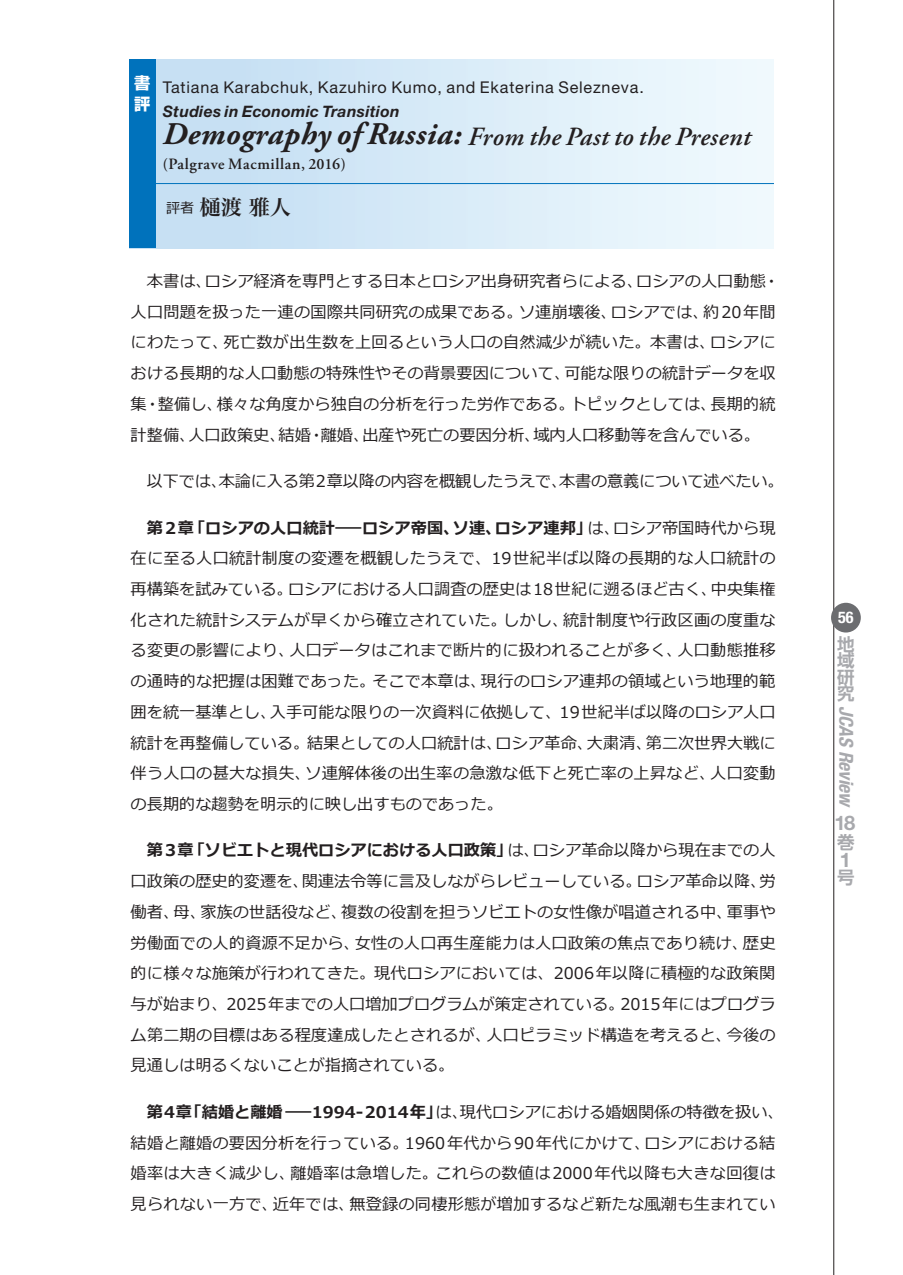
<style>
.page{position:relative;width:903px;height:1275px;background:#fff}
.page>*{position:absolute;margin:0;border:0;box-sizing:border-box;transform-origin:0 0}
.t1{font:italic 600 26.25px "Adobe Garamond Pro";letter-spacing:.02em;color:#231f20}
.t2{font:21px "Hira Min Pro W6";color:#231f20}
.t3{font:700 20.12px/36.4px "Helvetica Neue LT Std";color:#a8a9ad}
.t4{font:italic 700 condensed 19.25px "Helvetica Neue LT Std";color:#a8a9ad}
.t5{font:700 17.5px/16.6px "Shin Go Pro De";color:#a8a9ad;text-align:justify}
.t6{font:16.1px/30.6px "Meiryo";letter-spacing:.005em;color:#231f20}
.t7{font:16.1px "Helvetica Neue LT Std";letter-spacing:.05em;color:#231f20}
.t8{font:700 condensed 16.1px "Helvetica Neue LT Std";color:#fff}
.t9{font:700 16.1px/21.5px "Shin Go Pro";color:#fff}
.t10{font:italic 700 15.75px "Helvetica Neue LT Std";letter-spacing:.02em;color:#231f20}
.t11{font:600 15.75px "Adobe Garamond Pro";letter-spacing:.04em;color:#231f20}
.s1{font-weight:700;font-size:31.5px}
.s2{font-family:"Meiryo";font-size:14px}
.s3{font-weight:700}
</style>
<div class="page">
<hr style="left:833px;top:0;width:1px;height:1275px;background:#231f20">
<div style="left:831px;top:603px;width:30px;height:29px;background:#6c6d70;border-radius:50%"></div>
<div style="left:129px;top:60px;width:645px;height:188px;background:linear-gradient(to right,#c0dcf2,#f1fafe)"></div>
<div style="left:129px;top:60px;width:27px;height:188px;background:#0072bc"></div>
<hr style="left:142px;top:183px;width:632px;height:1px;background:#0072bc">
<p class="t9" style="left:134px;top:70px;width:17px">書評</p>
<p class="t7" style="left:163px;top:77px;width:483px">Tatiana Karabchuk, Kazuhiro Kumo, and Ekaterina Selezneva.</p>
<p class="t10" style="left:163px;top:102px;width:238px">Studies in Economic Transition</p>
<h1 class="t1" style="left:163px;top:121px;width:590px"><span class="s1">Demography of Russia:</span> From the Past to the Present</h1>
<p class="t11" style="left:163px;top:155px;width:185px">(Palgrave Macmillan, 2016)</p>
<h2 class="t2" style="left:166px;top:189px;width:126px"><span class="s2">評者</span>樋渡 雅人</h2>
<p class="t6" style="left:131px;top:267px;width:650px">　本書は、ロシア経済を専門とする日本とロシア出身研究者らによる、ロシアの人口動態・人口問題を扱った一連の国際共同研究の成果である。ソ連崩壊後、ロシアでは、約 20年間にわたって、死亡数が出生数を上回るという人口の自然減少が続いた。本書は、ロシアにおける長期的な人口動態の特殊性やその背景要因について、可能な限りの統計データを収集・整備し、様々な角度から独自の分析を行った労作である。トピックとしては、長期的統計整備、人口政策史、結婚・離婚、出産や死亡の要因分析、域内人口移動等を含んでいる。</p>
<p class="t6" style="left:131px;top:467px;width:654px">　以下では、本論に入る第2章以降の内容を概観したうえで、本書の意義について述べたい。</p>
<p class="t6" style="left:131px;top:513px;width:647px;text-align:justify;text-indent:16px"><span class="s3">第2章「ロシアの人口統計―ロシア帝国、ソ連、ロシア連邦」</span>は、ロシア帝国時代から現在に至る人口統計制度の変遷を概観したうえで、19世紀半ば以降の長期的な人口統計の再構築を試みている。ロシアにおける人口調査の歴史は18世紀に遡るほど古く、中央集権化された統計システムが早くから確立されていた。しかし、統計制度や行政区画の度重なる変更の影響により、人口データはこれまで断片的に扱われることが多く、人口動態推移の通時的な把握は困難であった。そこで本章は、現行のロシア連邦の領域という地理的範囲を統一基準とし、入手可能な限りの一次資料に依拠して、19世紀半ば以降のロシア人口統計を再整備している。結果としての人口統計は、ロシア革命、大粛清、第二次世界大戦に伴う人口の甚大な損失、ソ連解体後の出生率の急激な低下と死亡率の上昇など、人口変動の長期的な趨勢を明示的に映し出すものであった。</p>
<p class="t6" style="left:131px;top:836px;width:647px;text-align:justify;text-indent:16px"><span class="s3">第3章「ソビエトと現代ロシアにおける人口政策」</span>は、ロシア革命以降から現在までの人口政策の歴史的変遷を、関連法令等に言及しながらレビューしている。ロシア革命以降、労働者、母、家族の世話役など、複数の役割を担うソビエトの女性像が唱道される中、軍事や労働面での人的資源不足から、女性の人口再生産能力は人口政策の焦点であり続け、歴史的に様々な施策が行われてきた。現代ロシアにおいては、2006年以降に積極的な政策関与が始まり、2025年までの人口増加プログラムが策定されている。2015年にはプログラム第二期の目標はある程度達成したとされるが、人口ピラミッド構造を考えると、今後の見通しは明るくないことが指摘されている。</p>
<p class="t6" style="left:131px;top:1098px;width:654px;text-indent:16px"><span class="s3">第4章「結婚と離婚 ―1994-2014年」</span>は、現代ロシアにおける婚姻関係の特徴を扱い、結婚と離婚の要因分析を行っている。1960年代から90年代にかけて、ロシアにおける結婚率は大きく減少し、離婚率は急増した。これらの数値は2000年代以降も大きな回復は見られない一方で、近年では、無登録の同棲形態が増加するなど新たな風潮も生まれてい</p>
<p class="t8" style="left:838px;top:607px;width:17px">56</p>
<p class="t5" style="left:837px;top:634px;width:19px">地域研究</p>
<p class="t4" style="left:858px;top:706px;width:103px;rotate:90deg">JCAS Review</p>
<p class="t5" style="left:837px;top:822px;width:19px;line-height:35.5px">巻号</p>
<p class="t3" style="left:834px;top:804px;width:22px">18<br>1</p>
</div>
